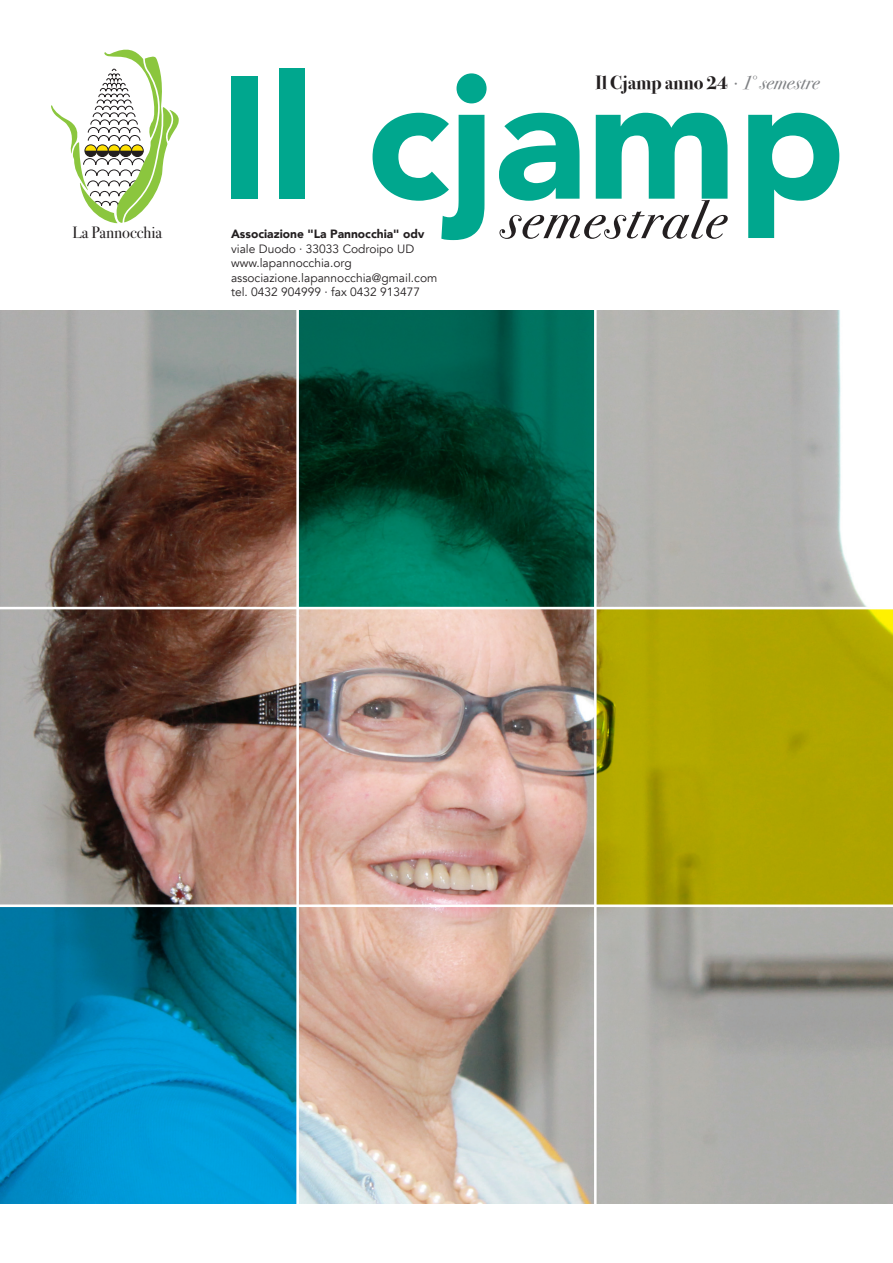
<style>
.page{position:relative;width:893px;height:1263px;background:#fff}
.page>*{position:absolute;margin:0;border:0;box-sizing:border-box;transform-origin:0 0}
.t1{font:900 172.5px "Avenir";color:#00a78e}
.t2{font:italic 54px "Bodoni Svty Two OSITCTT";letter-spacing:.035em;color:#231f20}
.t3{font:700 19.2px "Bodoni Svty Two ITCTT";color:#231f20}
.t4{font:16.5px "Bodoni Svty Two ITCTT";color:#231f20}
.t5{font:12px/14.4px "Avenir";color:#231f20}
.t6{font:900 12px "Avenir";color:#231f20}
.s1{font-weight:400;font-size:19.05px;color:#808285}
.s2{font-weight:400;font-style:italic;font-size:19.05px;color:#808285}
</style>
<div class="page">
<img style="left:597px;top:310px;width:296px;height:893px">
<img style="left:0;top:310px;width:296px;height:594px">
<img style="left:299px;top:609px;width:295px;height:594px">
<svg style="left:0;top:907px;width:296px;height:296px;background:#0082b0"></svg>
<svg style="left:299px;top:310px;width:295px;height:297px;background:#005440"></svg>
<svg style="left:597px;top:609px;width:296px;height:295px;background:#aea400"></svg>
<hr style="left:0;top:904px;width:893px;height:3px;background:#fff">
<hr style="left:0;top:607px;width:893px;height:2px;background:#fff">
<svg style="left:51px;top:50px;width:128px;height:173px"></svg>
<h3 class="t4" style="left:72px;top:219px;width:91px">La Pannocchia</h3>
<h1 class="t1" style="left:219px;top:-9px;width:628px">Il cjamp</h1>
<h3 class="t3" style="left:595px;top:67px;width:225px">Il Cjamp anno 24 <span class="s1">·</span> <span class="s2">1° semestre</span></h3>
<h2 class="t2" style="left:501px;top:187px;width:226px">semestrale</h2>
<p class="t6" style="left:231px;top:224px;width:195px">Associazione "La Pannocchia" odv</p>
<p class="t5" style="left:231px;top:242px;width:208px">viale Duodo · 33033 Codroipo UD www.lapannocchia.org associazione.lapannocchia@gmail.com tel. 0432 904999 · fax 0432 913477</p>
</div>
